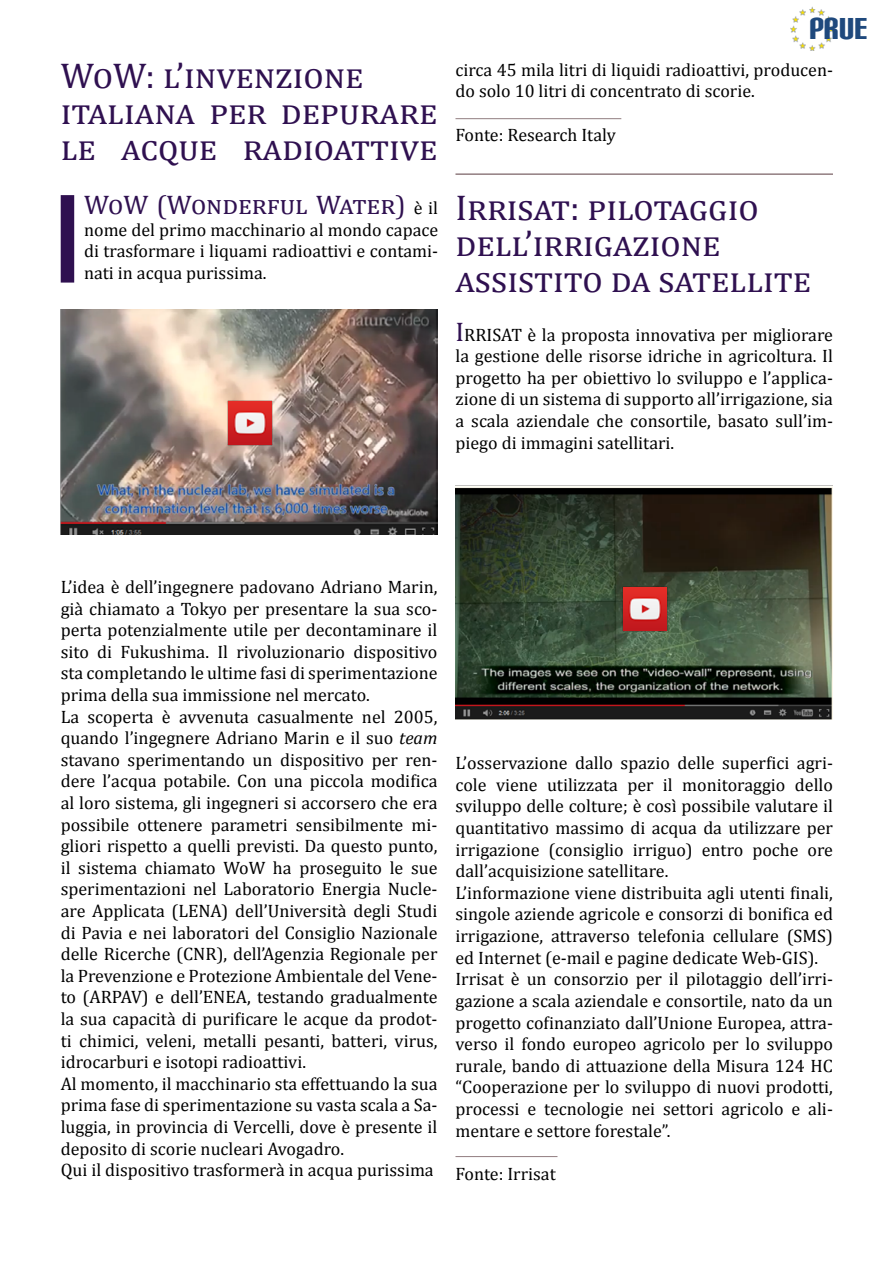
<style>
.page{position:relative;width:893px;height:1263px;background:#fff}
.page>*{position:absolute;margin:0;border:0;box-sizing:border-box;transform-origin:0 0}
.t1{font:36.3px "Carbon Block";color:#1f497d}
.t2{font:36px/36px "Cambria";letter-spacing:.055em;color:#2f1050}
.t3{font:27px "Cambria";letter-spacing:-.03em;color:#2f1050}
.t4{font:18px/21.6px "Cambria";color:#000}
.s1{font-size:18px;color:#000}
.s2{font-size:27px;color:#2f1050}
.s3{font-style:italic}
</style>
<div class="page">
<div style="left:61px;top:195px;width:13px;height:88px;background:#2f1050"></div>
<img style="left:61px;top:310px;width:376px;height:224px">
<img style="left:455px;top:485px;width:378px;height:235px">
<hr style="left:455px;top:1156px;width:102px;height:1px;background:#917d80">
<img style="left:791px;top:7px;width:44px;height:43px">
<hr style="left:455px;top:118px;width:166px;height:1px;background:#917d80">
<img style="left:227px;top:400px;width:45px;height:45px">
<img style="left:622px;top:587px;width:45px;height:44px">
<hr style="left:455px;top:173px;width:378px;height:2px;background:#917d80">
<h2 class="t2" style="left:61px;top:58px;width:378px">WoW: l’invenzione italiana per depurare le acque radioattive</h2>
<h3 class="t3" style="left:84px;top:189px;width:356px">WoW (Wonderful Water) <span class="s1">è il</span></h3>
<p class="t4" style="left:84px;top:219px;width:356px;text-align:justify">nome del primo macchinario al mondo capace di trasformare i liquami radioattivi e contami&shy;nati in acqua purissima.</p>
<h1 class="t1" style="left:809px;top:11px;width:59px">PRUE</h1>
<p class="t4" style="left:455px;top:59px;width:379px">circa 45 mila litri di liquidi radioattivi, producen&shy;do solo 10 litri di concentrato di scorie.</p>
<p class="t4" style="left:455px;top:124px;width:162px">Fonte: Research Italy</p>
<h2 class="t2" style="left:455px;top:190px;width:357px">Irrisat: pilotaggio dell’irrigazione assistito da satellite</h2>
<p class="t4" style="left:455px;top:323px;width:379px;text-align:justify"><span class="s2">I</span>RRISAT è la proposta innovativa per migliorare la gestione delle risorse idriche in agricoltura. Il progetto ha per obiettivo lo sviluppo e l’applica&shy;zione di un sistema di supporto all’irrigazione, sia a scala aziendale che consortile, basato sull’im&shy;piego di immagini satellitari.</p>
<p class="t4" style="left:61px;top:576px;width:378px">L’idea è dell’ingegnere padovano Adriano Marin, già chiamato a Tokyo per presentare la sua sco&shy;perta potenzialmente utile per decontaminare il sito di Fukushima. Il rivoluzionario dispositivo sta completando le ultime fasi di sperimentazione prima della sua immissione nel mercato.<br>La scoperta è avvenuta casualmente nel 2005, quando l’ingegnere Adriano Marin e il suo <span class="s3">team </span>stavano sperimentando un dispositivo per ren&shy;dere l’acqua potabile. Con una piccola modifica al loro sistema, gli ingegneri si accorsero che era possibile ottenere parametri sensibilmente mi&shy;gliori rispetto a quelli previsti. Da questo punto, il sistema chiamato WoW ha proseguito le sue sperimentazioni nel Laboratorio Energia Nucle&shy;are Applicata (LENA) dell’Università degli Studi di Pavia e nei laboratori del Consiglio Nazionale delle Ricerche (CNR), dell’Agenzia Regionale per la Prevenzione e Protezione Ambientale del Vene&shy;to (ARPAV) e dell’ENEA, testando gradualmente la sua capacità di purificare le acque da prodot&shy;ti chimici, veleni, metalli pesanti, batteri, virus, idrocarburi e isotopi radioattivi.<br>Al momento, il macchinario sta effettuando la sua prima fase di sperimentazione su vasta scala a Sa&shy;luggia, in provincia di Vercelli, dove è presente il deposito di scorie nucleari Avogadro.<br>Qui il dispositivo trasformerà in acqua purissima</p>
<p class="t4" style="left:455px;top:752px;width:379px">L’osservazione dallo spazio delle superfici agri&shy;cole viene utilizzata per il monitoraggio dello sviluppo delle colture; è così possibile valutare il quantitativo massimo di acqua da utilizzare per irrigazione (consiglio irriguo) entro poche ore dall’acquisizione satellitare.<br>L’informazione viene distribuita agli utenti finali, singole aziende agricole e consorzi di bonifica ed irrigazione, attraverso telefonia cellulare (SMS) ed Internet (e-mail e pagine dedicate Web-GIS).<br>Irrisat è un consorzio per il pilotaggio dell’irri&shy;gazione a scala aziendale e consortile, nato da un progetto cofinanziato dall’Unione Europea, attra&shy;verso il fondo europeo agricolo per lo sviluppo rurale, bando di attuazione della Misura 124 HC “Cooperazione per lo sviluppo di nuovi prodotti, processi e tecnologie nei settori agricolo e ali&shy;mentare e settore forestale”.</p>
<p class="t4" style="left:455px;top:1163px;width:102px">Fonte: Irrisat</p>
</div>
